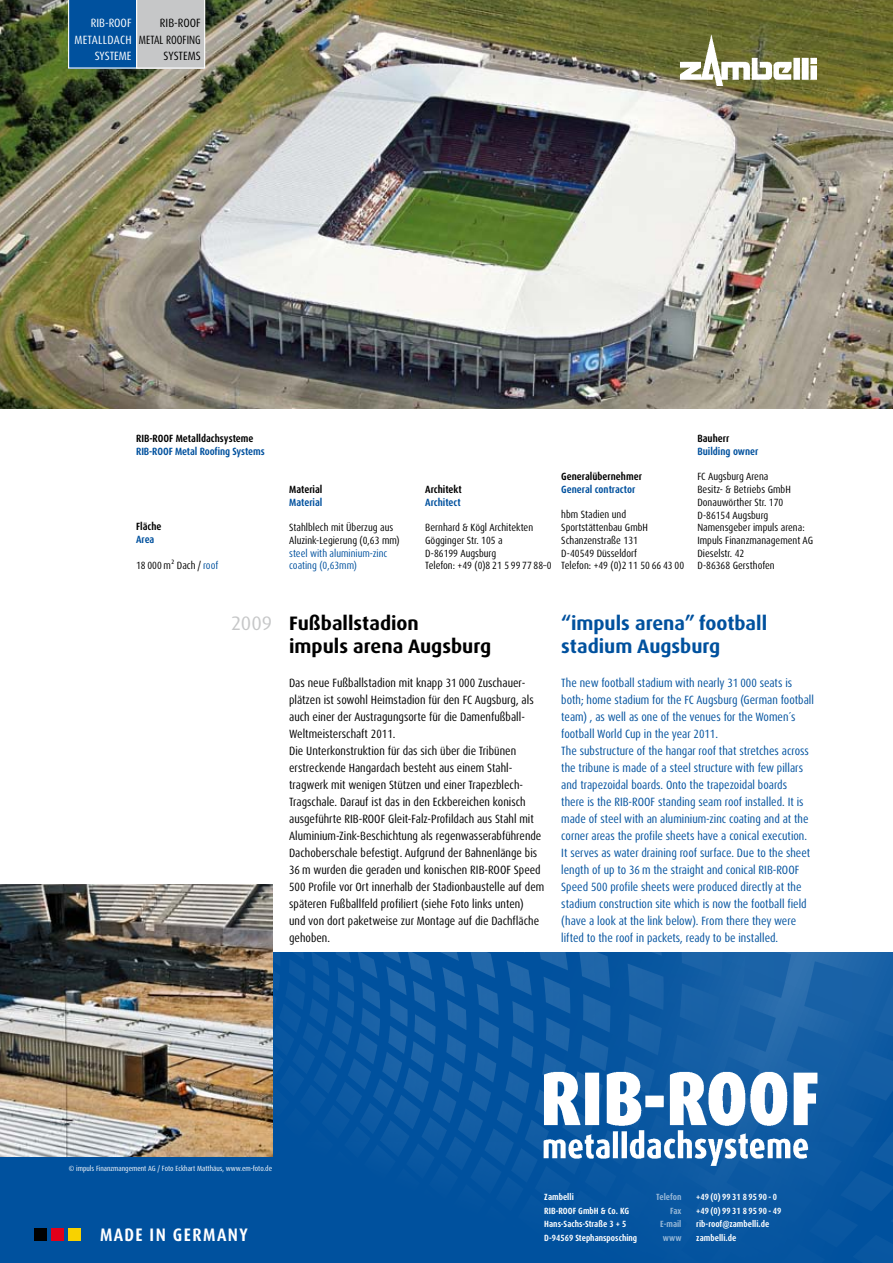
<style>
.page{position:relative;width:893px;height:1263px;background:#fff}
.page>*{position:absolute;margin:0;border:0;box-sizing:border-box;transform-origin:0 0}
.t1{font:700 19.5px/23.4px "Dax Pro";color:#00519e}
.t2{font:700 19.5px/23.4px "Dax Pro";color:#000}
.t3{font:19.5px "Dax Pro";color:#c6c7c8}
.t4{font:700 condensed 18.15px "Dax Pro";letter-spacing:.08em;color:#fff}
.t5{font:condensed 12px/17px "Dax Pro";color:#00519e}
.t6{font:condensed 12px/17px "Dax Pro";color:#000}
.t7{font:condensed 12px/16.5px "Dax Pro";color:#fff;text-align:right}
.t8{font:condensed 10.5px/12.8px "Dax Pro";color:#000}
.t9{font:700 condensed 10.5px "Dax Pro";color:#00519e}
.t10{font:700 condensed 10.5px "Dax Pro";color:#000}
.t11{font:condensed 10.5px/12.8px "Dax Pro";color:#00519e}
.t12{font:700 condensed 9px/13.5px "Dax Pro";color:#fff}
.t13{font:700 condensed 9px/13.5px "Dax Pro";color:#99b9d8;text-align:right}
.t14{font:condensed 7.5px "Dax Pro";color:#fff}
.s1{color:#00519e}
</style>
<div class="page">
<div style="left:0;top:952px;width:893px;height:311px;background:#00519e"></div>
<svg style="left:272px;top:952px;width:621px;height:190px"></svg>
<div style="left:51px;top:1228px;width:13px;height:13px;background:#e2001a"></div>
<div style="left:34px;top:1228px;width:13px;height:13px;background:#000"></div>
<div style="left:68px;top:1228px;width:12px;height:13px;background:#f8d200"></div>
<img style="left:0;top:0;width:893px;height:408px">
<img style="left:0;top:884px;width:272px;height:273px">
<svg style="left:68px;top:0;width:137px;height:69px"></svg>
<img style="left:540px;top:1066px;width:278px;height:104px">
<img style="left:680px;top:34px;width:136px;height:51px">
<p class="t7" style="left:74px;top:15px;width:59px">RIB-ROOF<br>METALLDACH<br>SYSTEME</p>
<p class="t6" style="left:139px;top:15px;width:63px;line-height:16.5px;text-align:right">RIB-ROOF<br>METAL ROOFING<br>SYSTEMS</p>
<p class="t10" style="left:136px;top:432px;width:119px">RIB-ROOF Metalldachsysteme</p>
<p class="t9" style="left:136px;top:444px;width:130px">RIB-ROOF Metal Roofing Systems</p>
<p class="t10" style="left:136px;top:520px;width:27px">Fläche</p>
<p class="t9" style="left:136px;top:533px;width:20px">Area</p>
<p class="t8" style="left:136px;top:559px;width:84px">18 000 m² Dach / <span class="s1">roof</span></p>
<p class="t10" style="left:289px;top:483px;width:35px">Material</p>
<p class="t9" style="left:289px;top:495px;width:35px">Material</p>
<p class="t8" style="left:289px;top:521px;width:112px">Stahlblech mit Überzug aus<br>Aluzink-Legierung (0,63 mm)</p>
<p class="t11" style="left:289px;top:547px;width:100px">steel with aluminium-zinc coating (0,63mm)</p>
<p class="t10" style="left:425px;top:483px;width:38px">Architekt</p>
<p class="t9" style="left:425px;top:495px;width:37px">Architect</p>
<p class="t8" style="left:425px;top:521px;width:128px">Bernhard &amp; Kögl Architekten<br>Gögginger Str. 105 a<br>D-86199 Augsburg<br>Telefon: +49 (0)8 21 5 99 77 88–0</p>
<p class="t10" style="left:561px;top:470px;width:82px">Generalübernehmer</p>
<p class="t9" style="left:561px;top:483px;width:76px">General contractor</p>
<p class="t8" style="left:561px;top:508px;width:124px">hbm Stadien und<br>Sportstättenbau GmbH<br>Schanzenstraße 131<br>D-40549 Düsseldorf<br>Telefon: +49 (0)2 11 50 66 43 00</p>
<p class="t10" style="left:697px;top:432px;width:33px">Bauherr</p>
<p class="t9" style="left:697px;top:444px;width:63px">Building owner</p>
<p class="t8" style="left:697px;top:470px;width:117px">FC Augsburg Arena<br>Besitz- &amp; Betriebs GmbH<br>Donauwörther Str. 170<br>D-86154 Augsburg<br>Namensgeber impuls arena:<br>Impuls Finanzmanagement AG<br>Dieselstr. 42<br>D-86368 Gersthofen</p>
<h1 class="t2" style="left:289px;top:611px;width:204px">Fußballstadion<br>impuls arena Augsburg</h1>
<p class="t6" style="left:289px;top:675px;width:257px">Das neue Fußballstadion mit knapp 31 000 Zuschauer&shy;plätzen ist sowohl Heimstadion für den FC Augsburg, als auch einer der Austragungsorte für die Damenfußball-Weltmeisterschaft 2011.<br>Die Unterkonstruktion für das sich über die Tribünen erstreckende Hangardach besteht aus einem Stahl&shy;tragwerk mit wenigen Stützen und einer Trapezblech-Tragschale. Darauf ist das in den Eckbereichen konisch ausgeführte RIB-ROOF Gleit-Falz-Profildach aus Stahl mit Aluminium-Zink-Beschichtung als regenwasserabführende Dachoberschale befestigt. Aufgrund der Bahnenlänge bis 36 m wurden die geraden und konischen RIB-ROOF Speed 500 Profile vor Ort innerhalb der Stadionbaustelle auf dem späteren Fußballfeld profiliert (siehe Foto links unten)<br>und von dort paketweise zur Montage auf die Dachfläche gehoben.</p>
<h1 class="t3" style="left:232px;top:610px;width:42px">2009</h1>
<h1 class="t1" style="left:561px;top:611px;width:207px">“impuls arena” football stadium Augsburg</h1>
<p class="t5" style="left:561px;top:675px;width:254px">The new football stadium with nearly 31 000 seats is both; home stadium for the FC Augsburg (German football team) , as well as one of the venues for the Women´s football World Cup in the year 2011.<br>The substructure of the hangar roof that stretches across the tribune is made of a steel structure with few pillars and trapezoidal boards. Onto the trapezoidal boards<br>there is the RIB-ROOF standing seam roof installed. It is made of steel with an aluminium-zinc coating and at the corner areas the profile sheets have a conical execution.<br>It serves as water draining roof surface. Due to the sheet length of up to 36 m the straight and conical RIB-ROOF Speed 500 profile sheets were produced directly at the stadium construction site which is now the football field (have a look at the link below). From there they were lifted to the roof in packets, ready to be installed.</p>
<p class="t14" style="left:69px;top:1164px;width:205px">© impuls Finanzmangement AG / Foto Eckhart Matthäus, www.em-foto.de</p>
<h2 class="t4" style="left:100px;top:1223px;width:149px">MADE IN GERMANY</h2>
<p class="t12" style="left:544px;top:1190px;width:94px">Zambelli<br>RIB-ROOF GmbH &amp; Co. KG<br>Hans-Sachs-Straße 3 + 5<br>D-94569 Stephansposching</p>
<p class="t12" style="left:696px;top:1190px;width:87px">+49 (0) 99 31 8 95 90 - 0 +49 (0) 99 31 8 95 90 - 49 rib-roof@zambelli.de zambelli.de</p>
<p class="t13" style="left:656px;top:1190px;width:27px">Telefon<br>Fax<br>E-mail www</p>
</div>
